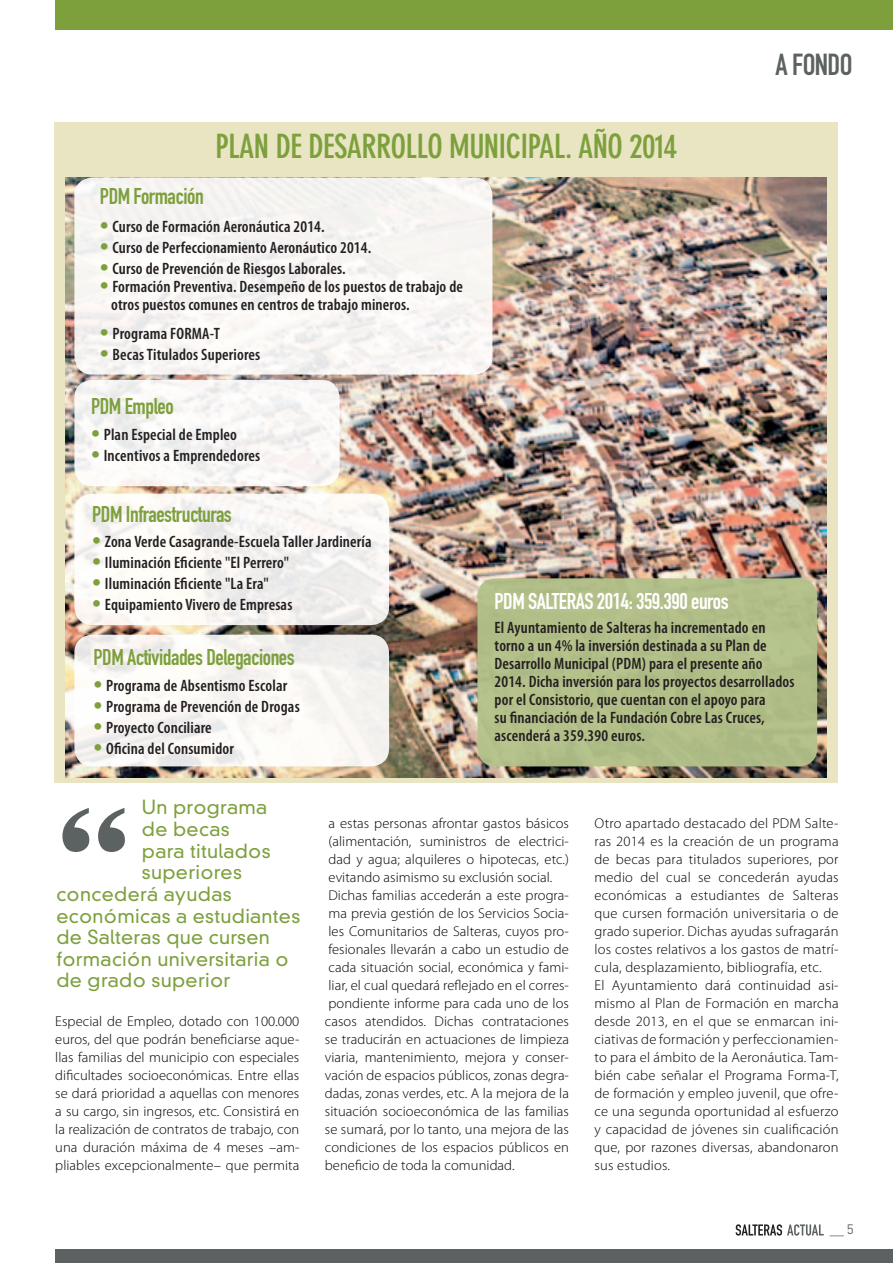
<style>
.page{position:relative;width:893px;height:1263px;background:#fff}
.page>*{position:absolute;margin:0;border:0;box-sizing:border-box;transform-origin:0 0}
.t1{font:700 condensed 33px "DIN Neuzeit Grotesk";letter-spacing:-.02em;color:#7da03d}
.t2{font:30px "DIN Engschrift";letter-spacing:-.02em;color:#5c6261}
.t3{font:22.5px "DIN Engschrift Alternate";letter-spacing:-.02em;color:#7da03d}
.t4{font:22.5px "DIN Engschrift Alternate";letter-spacing:-.02em;color:#fff}
.t5{font:300 18.9px "DIN Neuzeit Grotesk";letter-spacing:.015em;color:#7da03d}
.t6{font:600 condensed 16.5px/18px "Myriad Pro";letter-spacing:.01em;color:#231f20}
.t7{font:300 14.25px/18px "Myriad Pro";letter-spacing:.005em;color:#000;text-align:justify}
.t8{font:13.5px "DIN";color:#5c6261}
.s1{font-family:"DIN Neuzeit Grotesk";font-weight:700;font-size:18px;color:#7da03d}
</style>
<div class="page">
<div style="left:54px;top:122px;width:784px;height:660px;background:#e9e5c3"></div>
<img style="left:65px;top:178px;width:762px;height:599px">
<svg style="left:736px;top:1224px;width:88px;height:11px"></svg>
<div style="left:55px;top:0;width:838px;height:29px;background:#7da03d"></div>
<div style="left:55px;top:1249px;width:838px;height:14px;background:#5c6261"></div>
<img style="left:317px;top:709px;width:259px;height:74px">
<div style="left:510px;top:1166px;width:7px;height:7px;border:6px solid #fff;border-radius:50%"></div>
<img style="left:587px;top:709px;width:251px;height:74px">
<div style="left:665px;top:1166px;width:7px;height:7px;border:6px solid #fff;border-radius:50%"></div>
<svg style="left:62px;top:808px;width:63px;height:44px"></svg>
<div style="left:74px;top:178px;width:418px;height:197px;background:#f7f5f3;border-radius:18px"></div>
<svg style="left:74px;top:380px;width:266px;height:106px;background:#f6f4f3"></svg>
<svg style="left:74px;top:494px;width:315px;height:131px;background:#f6f4f2"></svg>
<svg style="left:74px;top:635px;width:315px;height:131px;background:#f7f5f2"></svg>
<div style="left:477px;top:578px;width:340px;height:188px;background:#b3c28a;border-radius:18px"></div>
<p class="t3" style="left:100px;top:183px;width:105px">PDM Formación</p>
<p class="t1" style="left:216px;top:127px;width:463px">PLAN DE DESARROLLO MUNICIPAL. AÑO 2014</p>
<p class="t6" style="left:100px;top:218px;width:226px"><span class="s1">•</span> Curso de Formación Aeronáutica 2014.</p>
<p class="t6" style="left:100px;top:239px;width:273px"><span class="s1">•</span> Curso de Perfeccionamiento Aeronáutico 2014.</p>
<p class="t6" style="left:100px;top:260px;width:247px"><span class="s1">•</span> Curso de Prevención de Riesgos Laborales.</p>
<p class="t6" style="left:111px;top:278px;width:353px;text-indent:-11px"><span class="s1">•</span> Formación Preventiva. Desempeño de los puestos de trabajo de otros puestos comunes en centros de trabajo mineros.</p>
<p class="t6" style="left:100px;top:325px;width:121px"><span class="s1">•</span> Programa FORMA-T</p>
<p class="t6" style="left:100px;top:346px;width:162px"><span class="s1">•</span> Becas Titulados Superiores</p>
<p class="t3" style="left:91px;top:393px;width:84px">PDM Empleo</p>
<p class="t6" style="left:91px;top:426px;width:147px"><span class="s1">•</span> Plan Especial de Empleo</p>
<p class="t6" style="left:91px;top:447px;width:171px"><span class="s1">•</span> Incentivos a Emprendedores</p>
<p class="t2" style="left:776px;top:47px;width:78px">A FONDO</p>
<p class="t3" style="left:92px;top:501px;width:141px">PDM Infraestructuras</p>
<p class="t6" style="left:92px;top:533px;width:281px"><span class="s1">•</span> Zona Verde Casagrande-Escuela Taller Jardinería</p>
<p class="t6" style="left:92px;top:554px;width:198px"><span class="s1">•</span> Iluminación Eficiente "El Perrero"</p>
<p class="t6" style="left:92px;top:575px;width:178px"><span class="s1">•</span> Iluminación Eficiente "La Era"</p>
<p class="t6" style="left:92px;top:596px;width:202px"><span class="s1">•</span> Equipamiento Vivero de Empresas</p>
<p class="t3" style="left:94px;top:644px;width:203px">PDM Actividades Delegaciones</p>
<p class="t6" style="left:94px;top:677px;width:195px"><span class="s1">•</span> Programa de Absentismo Escolar</p>
<p class="t6" style="left:94px;top:698px;width:208px"><span class="s1">•</span> Programa de Prevención de Drogas</p>
<p class="t6" style="left:94px;top:719px;width:120px"><span class="s1">•</span> Proyecto Conciliare</p>
<p class="t6" style="left:94px;top:740px;width:142px"><span class="s1">•</span> Oficina del Consumidor</p>
<p class="t4" style="left:495px;top:588px;width:236px">PDM SALTERAS 2014: 359.390 euros</p>
<p class="t6" style="left:495px;top:619px;width:301px">El Ayuntamiento de Salteras ha incrementado en torno a un 4% la inversión destinada a su Plan de Desarrollo Municipal (PDM) para el presente año 2014. Dicha inversión para los proyectos desarrollados por el Consistorio, que cuentan con el apoyo para<br>su financiación de la Fundación Cobre Las Cruces, ascenderá a 359.390 euros.</p>
<p class="t5" style="left:142px;top:796px;width:127px">Un programa</p>
<p class="t5" style="left:142px;top:818px;width:89px">de becas</p>
<p class="t5" style="left:142px;top:839px;width:130px">para titulados</p>
<p class="t5" style="left:142px;top:861px;width:102px">superiores</p>
<p class="t5" style="left:56px;top:883px;width:177px">concederá ayudas</p>
<p class="t5" style="left:56px;top:904px;width:245px">económicas a estudiantes</p>
<p class="t5" style="left:56px;top:926px;width:215px">de Salteras que cursen</p>
<p class="t5" style="left:56px;top:947px;width:234px">formación universitaria o</p>
<p class="t5" style="left:56px;top:969px;width:175px">de grado superior</p>
<p class="t7" style="left:55px;top:1012px;width:246px">Especial de Empleo, dotado con 100.000 euros, del que podrán beneficiarse aque&shy;llas familias del municipio con especiales dificultades socioeconómicas. Entre ellas se dará prioridad a aquellas con menores a su cargo, sin ingresos, etc. Consistirá en la realización de contratos de trabajo, con una duración máxima de 4 meses –am&shy;pliables excepcionalmente– que permita</p>
<p class="t7" style="left:328px;top:814px;width:242px">a estas personas afrontar gastos básicos (alimentación, suministros de electrici&shy;dad y agua; alquileres o hipotecas, etc.) evitando asimismo su exclusión social.</p>
<p class="t7" style="left:325px;top:886px;width:246px">Dichas familias accederán a este progra&shy;ma previa gestión de los Servicios Socia&shy;les Comunitarios de Salteras, cuyos pro&shy;fesionales llevarán a cabo un estudio de cada situación social, económica y fami&shy;liar, el cual quedará reflejado en el corres&shy;pondiente informe para cada uno de los casos atendidos. Dichas contrataciones se traducirán en actuaciones de limpieza viaria, mantenimiento, mejora y conser&shy;vación de espacios públicos, zonas degra&shy;dadas, zonas verdes, etc. A la mejora de la situación socioeconómica de las familias se sumará, por lo tanto, una mejora de las condiciones de los espacios públicos en beneficio de toda la comunidad.</p>
<p class="t7" style="left:594px;top:814px;width:246px">Otro apartado destacado del PDM Salte&shy;ras 2014 es la creación de un programa de becas para titulados superiores, por medio del cual se concederán ayudas económicas a estudiantes de Salteras que cursen formación universitaria o de grado superior. Dichas ayudas sufragarán los costes relativos a los gastos de matrí&shy;cula, desplazamiento, bibliografía, etc.</p>
<p class="t7" style="left:594px;top:976px;width:246px">El Ayuntamiento dará continuidad asi&shy;mismo al Plan de Formación en marcha desde 2013, en el que se enmarcan ini&shy;ciativas de formación y perfeccionamien&shy;to para el ámbito de la Aeronáutica. Tam&shy;bién cabe señalar el Programa Forma-T, de formación y empleo juvenil, que ofre&shy;ce una segunda oportunidad al esfuerzo y capacidad de jóvenes sin cualificación que, por razones diversas, abandonaron sus estudios.</p>
<p class="t8" style="left:830px;top:1220px;width:26px">__ 5</p>
</div>
